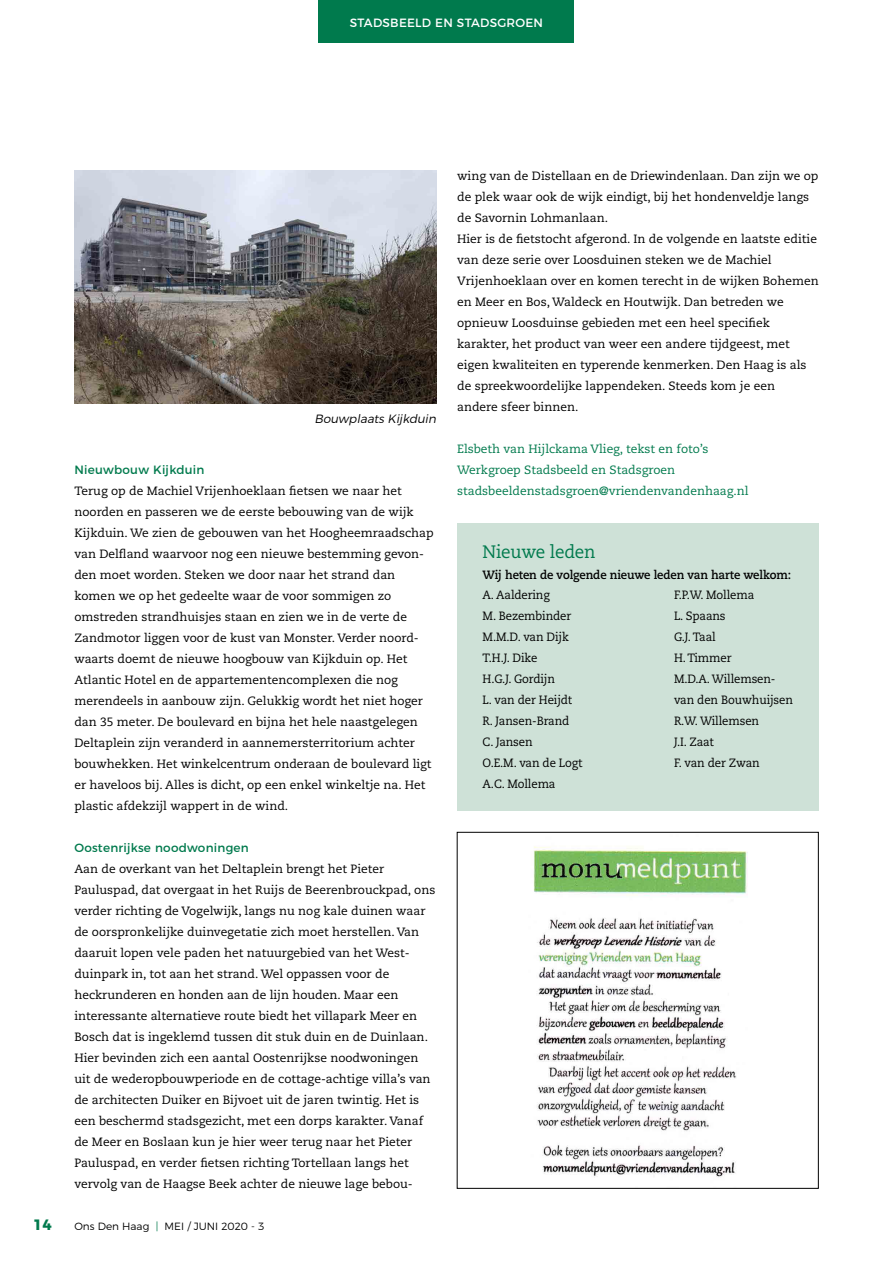
<style>
.page{position:relative;width:893px;height:1263px;background:#fff}
.page>*{position:absolute;margin:0;border:0;box-sizing:border-box;transform-origin:0 0}
.t1{font:18px "Caecilia LT Std";letter-spacing:-.01em;color:#007a4d;scale:.95 1}
.t2{font:700 15px "Montserrat";color:#007a4d}
.t3{font:12px/21px "Caecilia LT Std";color:#000}
.t4{font:12px/21px "Caecilia LT Std";color:#000;scale:.95 1}
.t5{font:12px/21px "Caecilia LT Std";color:#007a4d}
.t6{font:700 12px "Caecilia LT Std";letter-spacing:-.01em;color:#000;scale:.95 1}
.t7{font:12px "Montserrat";letter-spacing:.02em;color:#007a4d}
.t8{font:12px "Montserrat";letter-spacing:.02em;color:#fff}
.t9{font:italic 300 12px "Montserrat";color:#000}
.t10{font:300 10.5px "Montserrat";color:#000}
.s1{color:#007a4d}
</style>
<div class="page">
<div style="left:319px;top:0;width:255px;height:43px;background:#007a4d"></div>
<img style="left:74px;top:170px;width:362px;height:234px">
<img style="left:533px;top:846px;width:214px;height:332px">
<div style="left:457px;top:832px;width:362px;height:356px;border:1px solid #000"></div>
<div style="left:457px;top:523px;width:362px;height:288px;background:#cee1d7"></div>
<p class="t8" style="left:350px;top:13px;width:195px">STADSBEELD EN STADSGROEN</p>
<p class="t9" style="left:314px;top:409px;width:126px">BouwplaatsKij kduin</p>
<p class="t7" style="left:74px;top:460px;width:132px">Nieuwbouw Kijkduin</p>
<p class="t3" style="left:74px;top:481px;width:361px">Terug op de Machiel Vrijenhoeklaan fietsen we naar het noorden en passeren we de eerste bebouwing van de wijk Kijkduin. We zien de gebouwen van het Hoogheemraadschap van Delfland waarvoor nog een nieuwe bestemming gevon&shy;den moet worden. Steken we door naar het strand dan komen we op het gedeelte waar de voor sommigen zo omstreden strandhuisjes staan en zien we in de verte de Zandmotor liggen voor de kust van Monster. Verder noord&shy;waarts doemt de nieuwe hoogbouw van Kijkduin op. Het Atlantic Hotel en de appartementencomplexen die nog merendeels in aanbouw zijn. Gelukkig wordt het niet hoger dan 35 meter. De boulevard en bijna het hele naastgelegen Deltaplein zijn veranderd in aannemersterritorium achter bouwhekken. Het winkelcentrum onderaan de boulevard ligt er haveloos bij. Alles is dicht, op een enkel winkeltje na. Het plastic afdekzijl wappert in de wind.</p>
<p class="t7" style="left:74px;top:838px;width:176px">Oostenrijkse noodwoningen</p>
<p class="t3" style="left:74px;top:859px;width:362px">Aan de overkant van het Deltaplein brengt het Pieter Pauluspad, dat overgaat in het Ruijs de Beerenbrouckpad, ons verder richting de Vogelwijk, langs nu nog kale duinen waar de oorspronkelijke duinvegetatie zich moet herstellen. Van daaruit lopen vele paden het natuurgebied van het West&shy;duinpark in, tot aan het strand. Wel oppassen voor de heckrunderen en honden aan de lijn houden. Maar een interessante alternatieve route biedt het villapark Meer en Bosch dat is ingeklemd tussen dit stuk duin en de Duinlaan.<br>Hier bevinden zich een aantal Oostenrijkse noodwoningen uit de wederopbouwperiode en de cottage-achtige villa’s van de architecten Duiker en Bijvoet uit de jaren twintig. Het is een beschermd stadsgezicht, met een dorps karakter. Vanaf de Meer en Boslaan kun je hier weer terug naar het Pieter Pauluspad, en verder fietsen richting Tortellaan langs het vervolg van de Haagse Beek achter de nieuwe lage bebou-</p>
<p class="t2" style="left:33px;top:1212px;width:20px">14</p>
<p class="t10" style="left:74px;top:1218px;width:192px">Ons Den Haag <span class="s1">|</span> MEI / JUNI 2020 - 3</p>
<p class="t3" style="left:457px;top:166px;width:363px">wing van de Distellaan en de Driewindenlaan. Dan zijn we op de plek waar ook de wijk eindigt, bij het hondenveldje langs de Savornin Lohmanlaan.<br>Hier is de fietstocht afgerond. In de volgende en laatste editie van deze serie over Loosduinen steken we de Machiel Vrijenhoeklaan over en komen terecht in de wijken Bohemen en Meer en Bos, Waldeck en Houtwijk. Dan betreden we opnieuw Loosduinse gebieden met een heel specifiek karakter, het product van weer een andere tijdgeest, met eigen kwaliteiten en typerende kenmerken. Den Haag is als de spreekwoordelijke lappendeken. Steeds kom je een andere sfeer binnen.</p>
<p class="t5" style="left:457px;top:439px;width:293px">Elsbeth van Hijlckama Vlieg, tekst en foto’s<br>Werkgroep Stadsbeeld en Stadsgroen stadsbeeldenstadsgroen@vriendenvandenhaag.nl</p>
<h1 class="t1" style="left:483px;top:541px;width:121px">Nieuwe leden</h1>
<p class="t6" style="left:483px;top:567px;width:326px">Wij heten de volgende nieuwe leden van harte welkom:</p>
<p class="t4" style="left:483px;top:584px;width:107px">A. Aaldering<br>M. Bezembinder<br>M.M.D. van Dijk<br>T.H.J. Dike<br>H.G.J. Gordijn<br>L. van der Heijdt<br>R. Jansen-Brand<br>C. Jansen<br>O.E.M. van de Logt<br>A.C. Mollema</p>
<p class="t4" style="left:674px;top:584px;width:127px">F.P.W. Mollema<br>L. Spaans<br>G.J. Taal<br>H. Timmer<br>M.D.A. Willemsen&shy;van den Bouwhuijsen<br>R.W. Willemsen<br>J.I. Zaat<br>F. van der Zwan</p>
</div>
